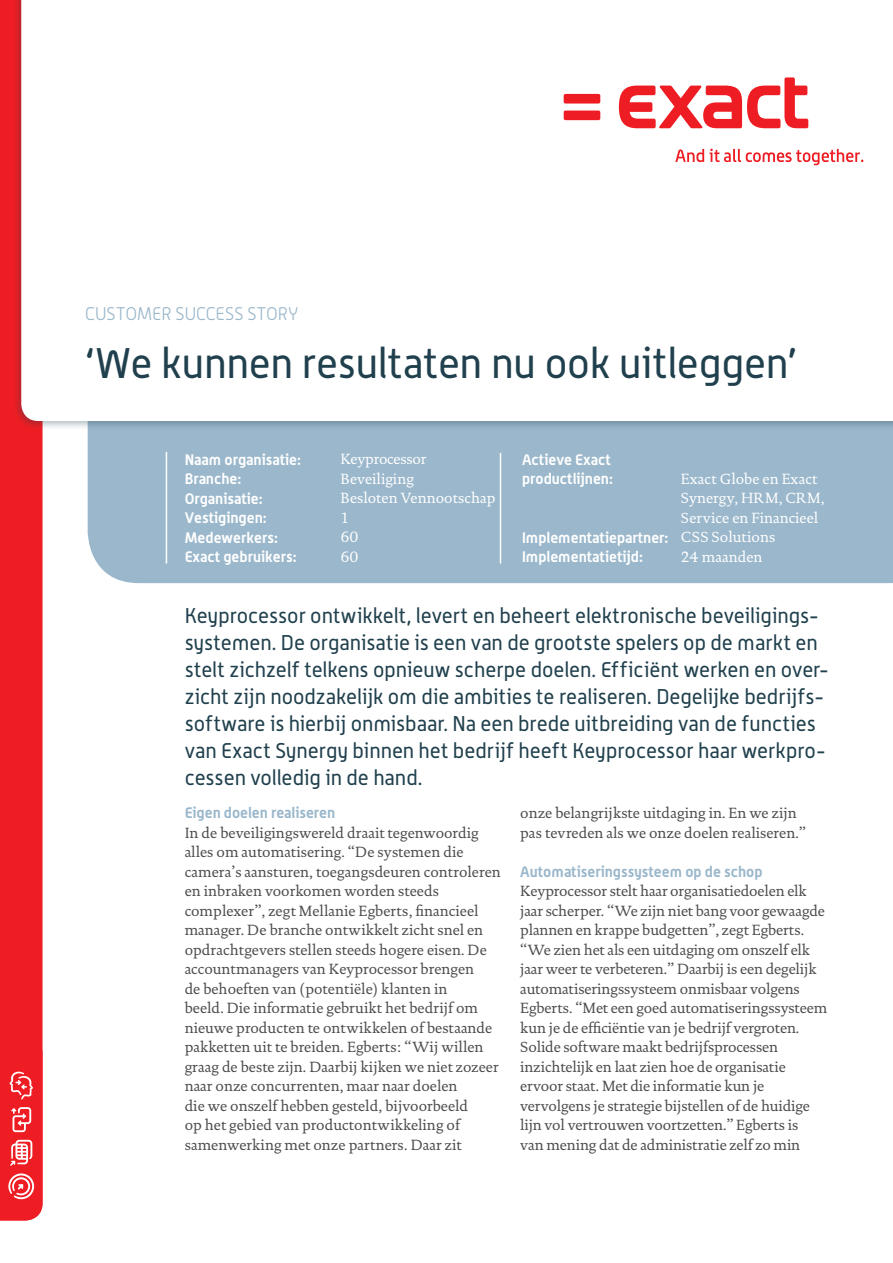
<style>
.page{position:relative;width:893px;height:1263px;background:#fff}
.page>*{position:absolute;margin:0;border:0;box-sizing:border-box;transform-origin:0 0}
.Headline{font:42px "Alwyn OT";letter-spacing:-.005em;color:#20404d}
.Teaser___following_S{font:21px/27px "Alwyn OT";color:#20404d}
.Success_Story{font:300 18px "Alwyn OT";color:#9ab7cb}
.t1{font:15px/19.5px "DTL Documenta TOT";color:#4b4c4d}
.Box_Headline{font:700 15px/19.5px "Alwyn OT";color:#fff}
.t2{font:15px/19.5px "DTL Documenta TOT";color:#fff}
.Subheadline{font:700 15px "Alwyn OT";color:#9ab7cb}
</style>
<div class="page">
<div style="left:0;top:0;width:43px;height:1050px;background:#ee1d23"></div>
<svg style="left:0;top:1050px;width:43px;height:170px;background:#f03a3f"></svg>
<div style="left:88px;top:430px;width:805px;height:153px;background:#9ab7cb"></div>
<div style="left:12px;top:0;width:881px;height:430px;background:#20404d;opacity:.35"></div>
<svg style="left:21px;top:0;width:872px;height:421px"></svg>
<svg style="left:675px;top:149px;width:188px;height:16px"></svg>
<div style="left:564px;top:111px;width:36px;height:9px;background:#ee1d23;border-radius:2px"></div>
<div style="left:564px;top:94px;width:36px;height:10px;background:#ee1d23;border-radius:2px"></div>
<svg style="left:619px;top:77px;width:189px;height:51px"></svg>
<hr style="left:500px;top:453px;width:1px;height:110px;background:#fff">
<hr style="left:166px;top:452px;width:1px;height:111px;background:#fff">
<p class="Success_Story" style="left:85px;top:303px;width:215px">CUSTOMER SUCCESS STORY</p>
<p class="Headline" style="left:85px;top:339px;width:714px">‘We kunnen resultaten nu ook uitleggen’</p>
<p class="Box_Headline" style="left:185px;top:449px;width:118px">Naam organisatie:</p>
<p class="Box_Headline" style="left:185px;top:468px;width:58px">Branche:</p>
<p class="Box_Headline" style="left:185px;top:488px;width:79px">Organisatie:</p>
<p class="Box_Headline" style="left:185px;top:507px;width:83px">Vestigingen:</p>
<p class="Box_Headline" style="left:185px;top:527px;width:95px">Medewerkers:</p>
<p class="Box_Headline" style="left:185px;top:546px;width:113px">Exact gebruikers:</p>
<p class="t2" style="left:340px;top:449px;width:87px">Keyprocessor</p>
<p class="t2" style="left:340px;top:469px;width:75px">Beveiliging</p>
<p class="t2" style="left:340px;top:488px;width:157px">Besloten Vennootschap</p>
<p class="t2" style="left:340px;top:508px;width:10px">1</p>
<p class="t2" style="left:340px;top:527px;width:19px">60</p>
<p class="t2" style="left:340px;top:547px;width:19px">60</p>
<p class="Box_Headline" style="left:522px;top:449px;width:92px">Actieve Exact productlijnen:</p>
<p class="Box_Headline" style="left:522px;top:527px;width:148px">Implementatiepartner:</p>
<p class="Box_Headline" style="left:522px;top:546px;width:122px">Implementatietijd:</p>
<p class="t2" style="left:681px;top:469px;width:145px">Exact Globe en Exact<br>Synergy, HRM, CRM,<br>Service en Financieel</p>
<p class="t2" style="left:681px;top:527px;width:96px">CSS Solutions</p>
<p class="t2" style="left:681px;top:547px;width:83px">24 maanden</p>
<p class="Teaser___following_S" style="left:185px;top:601px;width:646px">Keyprocessor ontwikkelt, levert en beheert elektronische beveiligings&shy;systemen. De organisatie is een van de grootste spelers op de markt en stelt zichzelf telkens opnieuw scherpe doelen. Efficiënt werken en over&shy;zicht zijn noodzakelijk om die ambities te realiseren. Degelijke bedrijfs&shy;software is hierbij onmisbaar. Na een brede uitbreiding van de functies van Exact Synergy binnen het bedrijf heeft Keyprocessor haar werkpro&shy;cessen volledig in de hand.</p>
<p class="Subheadline" style="left:185px;top:803px;width:152px">Eigen doelen realiseren</p>
<p class="t1" style="left:185px;top:823px;width:318px">In de beveiligingswereld draait tegenwoordig alles om automatisering. “De systemen die camera’s aansturen, toegangsdeuren controleren en inbraken voorkomen worden steeds complexer”, zegt Mellanie Egberts, financieel manager. De branche ontwikkelt zicht snel en opdrachtgevers stellen steeds hogere eisen. De accountmanagers van Keyprocessor brengen<br>de behoeften van (potentiële) klanten in<br>beeld. Die informatie gebruikt het bedrijf om nieuwe producten te ontwikkelen of bestaande pakketten uit te breiden. Egberts: “Wij willen graag de beste zijn. Daarbij kijken we niet zozeer naar onze concurrenten, maar naar doelen<br>die we onszelf hebben gesteld, bijvoorbeeld<br>op het gebied van productontwikkeling of samenwerking met onze partners. Daar zit</p>
<p class="t1" style="left:520px;top:803px;width:287px">onze belangrijkste uitdaging in. En we zijn pas tevreden als we onze doelen realiseren.”</p>
<p class="Subheadline" style="left:520px;top:862px;width:244px">Automatiseringssysteem op de schop</p>
<p class="t1" style="left:520px;top:881px;width:309px">Keyprocessor stelt haar organisatiedoelen elk jaar scherper. “We zijn niet bang voor gewaagde plannen en krappe budgetten”, zegt Egberts. “We zien het als een uitdaging om onszelf elk jaar weer te verbeteren.” Daarbij is een degelijk automatiseringssysteem onmisbaar volgens Egberts. “Met een goed automatiseringssysteem kun je de efficiëntie van je bedrijf vergroten.<br>Solide software maakt bedrijfsprocessen inzichtelijk en laat zien hoe de organisatie ervoor staat. Met die informatie kun je vervolgens je strategie bijstellen of de huidige lijn vol vertrouwen voortzetten.” Egberts is<br>van mening dat de administratie zelf zo min</p>
</div>
